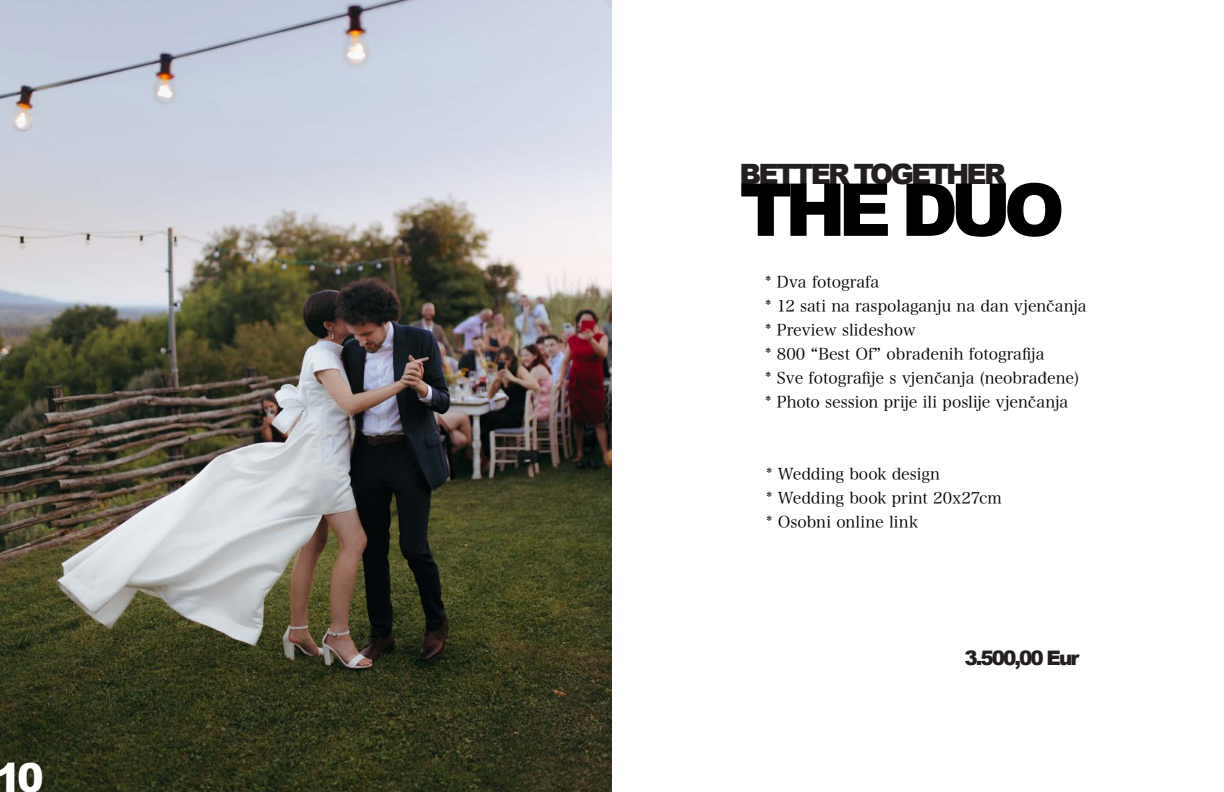
<style>
.page{position:relative;width:1224px;height:792px;background:#fff}
.page>*{position:absolute;margin:0;border:0;box-sizing:border-box;transform-origin:0 0}
.t1{font:900 73px "Arial";letter-spacing:-.1em;color:#000}
.t2{font:900 40px "Arial";color:#fff}
.t3{font:900 28px "Arial";letter-spacing:-.1em;color:#231f20}
.t4{font:900 20px "Arial";letter-spacing:-.1em;color:#231f20}
.t5{font:16px/24px "Hira Min Pro W3";color:#000}
</style>
<div class="page">
<img style="left:0;top:0;width:612px;height:792px">
<h2 class="t2" style="left:-5px;top:749px;width:51px">10</h2>
<h3 class="t3" style="left:740px;top:154px;width:268px">BETTER TOGETHER</h3>
<h1 class="t1" style="left:740px;top:157px;width:327px">THE DUO</h1>
<p class="t5" style="left:765px;top:269px;width:323px">* Dva fotografa<br>* 12 sati na raspolaganju na dan vjenčanja * Preview slideshow<br>* 800 “Best Of” obrađenih fotografija<br>* Sve fotografije s vjenčanja (neobrađene) * Photo session prije ili poslije vjenčanja</p>
<p class="t5" style="left:766px;top:461px;width:237px">* Wedding book design<br>* Wedding book print 20x27cm * Osobni online link</p>
<p class="t4" style="left:965px;top:644px;width:116px">3.500,00 Eur</p>
</div>
